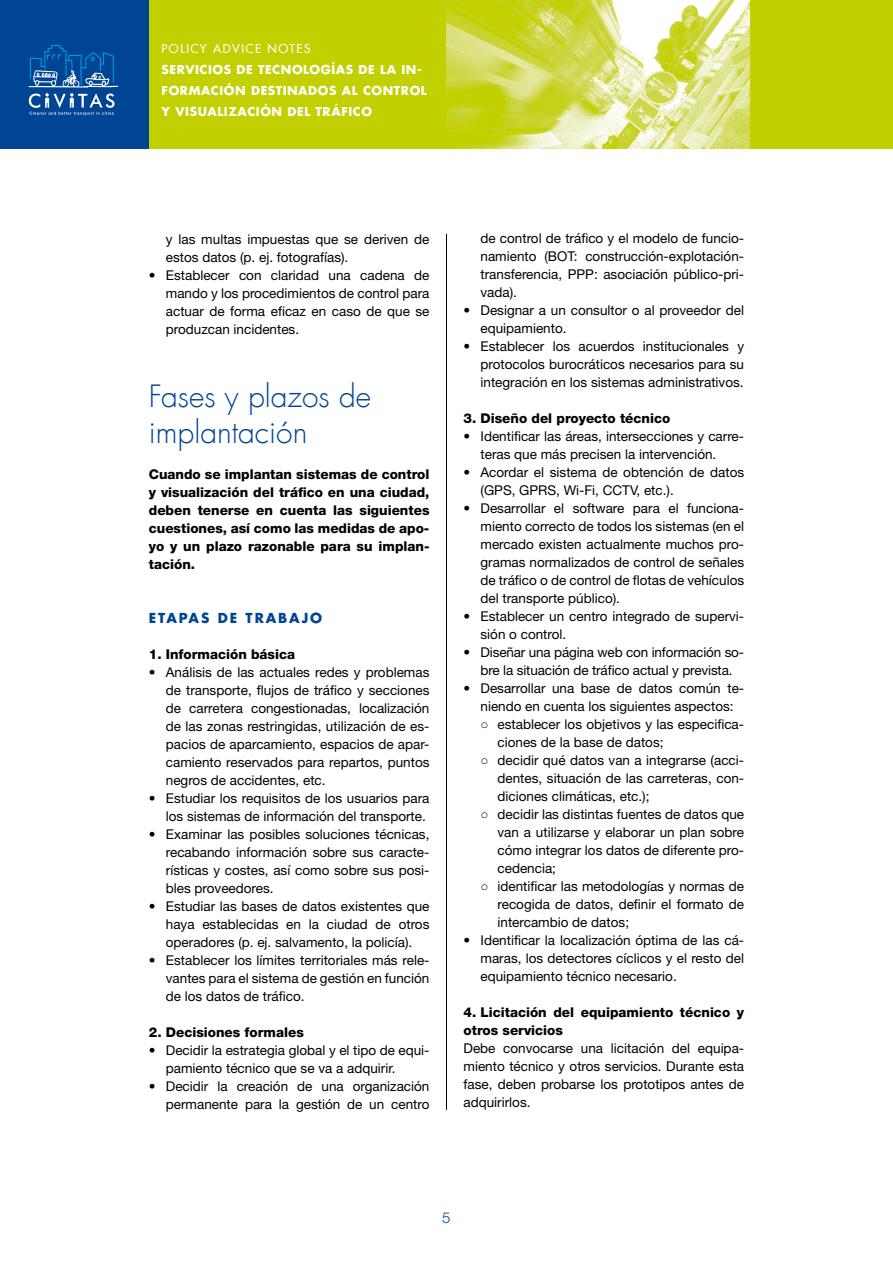
<style>
.page{position:relative;width:893px;height:1263px;background:#fff}
.page>*{position:absolute;margin:0;border:0;box-sizing:border-box;transform-origin:0 0}
.t1{font:300 30px/36px "Futura Com";color:#004494}
.t2{font:300 15px "Helvetica Neue LT Pro";color:#004494}
.t3{font:13.5px/18px "Helvetica Neue LT Pro";color:#000;text-align:justify}
.t4{font:800 13.5px/18px "Helvetica Neue LT Pro";color:#000;text-align:justify}
.t5{font:700 13.5px "Futura Com";color:#004494}
.t6{font:700 12px/21px "Futura Com";letter-spacing:.05em;color:#fff}
.t7{font:500 12px "Futura Com";letter-spacing:.12em;color:#fff}
.s1{font-weight:300}
.s2{font-family:"Arial"}
</style>
<div class="page">
<div style="left:0;top:0;width:893px;height:149px;background:#c2cf00"></div>
<div style="left:0;top:0;width:149px;height:149px;background:#004494"></div>
<svg style="left:29px;top:45px;width:89px;height:70px"></svg>
<img style="left:446px;top:0;width:304px;height:149px">
<hr style="left:446px;top:234px;width:1px;height:876px;background:#000">
<p class="t7" style="left:162px;top:40px;width:150px">POLICY ADVICE NOTES</p>
<p class="t6" style="left:162px;top:58px;width:267px">SERVICIOS DE TECNOLOGÍAS DE LA IN-<br>FORMACIÓN DESTINADOS AL CONTROL<br>Y VISUALIZACIÓN DEL TRÁFICO</p>
<p class="t3" style="left:166px;top:230px;width:265px">y las multas impuestas que se deriven de estos datos (p. ej. fotografías).</p>
<p class="t3" style="left:166px;top:266px;width:265px;text-indent:-17px"><span class="s1">•</span> Establecer con claridad una cadena de mando y los procedimientos de control para actuar de forma eficaz en caso de que se produzcan incidentes.</p>
<h1 class="t1" style="left:149px;top:378px;width:224px">Fases y plazos de implantación</h1>
<p class="t4" style="left:149px;top:465px;width:282px">Cuando se implantan sistemas de control y visualización del tráfico en una ciudad, deben tenerse en cuenta las siguientes cuestiones, así como las medidas de apo&shy;yo y un plazo razonable para su implan&shy;tación.</p>
<p class="t5" style="left:149px;top:608px;width:11px">ETA</p>
<p class="t5" style="left:179px;top:608px;width:49px">PAS DE</p>
<p class="t5" style="left:246px;top:608px;width:12px">TRA</p>
<p class="t5" style="left:278px;top:608px;width:45px">BAJO</p>
<p class="t4" style="left:149px;top:645px;width:148px">1. Información básica</p>
<p class="t3" style="left:166px;top:663px;width:265px;text-indent:-17px"><span class="s1">•</span> Análisis de las actuales redes y problemas de transporte, flujos de tráfico y secciones de carretera congestionadas, localización de las zonas restringidas, utilización de es&shy;pacios de aparcamiento, espacios de apar&shy;camiento reservados para repartos, puntos negros de accidentes, etc.</p>
<p class="t3" style="left:149px;top:789px;width:282px;text-align:right"><span class="s1">•</span> Estudiar los requisitos de los usuarios para los sistemas de información del transporte.</p>
<p class="t3" style="left:166px;top:825px;width:265px;text-indent:-17px"><span class="s1">•</span> Examinar las posibles soluciones técnicas, recabando información sobre sus caracte&shy;rísticas y costes, así como sobre sus posi&shy;bles proveedores.</p>
<p class="t3" style="left:166px;top:897px;width:265px;text-indent:-17px"><span class="s1">•</span> Estudiar las bases de datos existentes que haya establecidas en la ciudad de otros operadores (p. ej. salvamento, la policía).</p>
<p class="t3" style="left:166px;top:951px;width:265px;text-indent:-17px"><span class="s1">•</span> Establecer los límites territoriales más rele&shy;vantes para el sistema de gestión en función de los datos de tráfico.</p>
<p class="t4" style="left:149px;top:1023px;width:157px">2. Decisiones formales</p>
<p class="t3" style="left:166px;top:1041px;width:265px;text-indent:-17px"><span class="s1">•</span> Decidir la estrategia global y el tipo de equi&shy;pamiento técnico que se va a adquirir.</p>
<p class="t3" style="left:149px;top:1077px;width:282px;text-align:right"><span class="s1">•</span> Decidir la creación de una organización permanente para la gestión de un centro</p>
<p class="t3" style="left:480px;top:229px;width:265px">de control de tráfico y el modelo de funcio&shy;namiento (BOT: construcción-explotación&shy;transferencia, PPP: asociación público-pri&shy;vada).</p>
<p class="t3" style="left:480px;top:301px;width:265px;text-indent:-17px"><span class="s1">•</span> Designar a un consultor o al proveedor del equipamiento.</p>
<p class="t3" style="left:480px;top:337px;width:265px;text-indent:-17px"><span class="s1">•</span> Establecer los acuerdos institucionales y protocolos burocráticos necesarios para su integración en los sistemas administrativos.</p>
<p class="t4" style="left:463px;top:410px;width:208px">3. Diseño del proyecto técnico</p>
<p class="t3" style="left:480px;top:427px;width:265px;text-indent:-17px"><span class="s1">•</span> Identificar las áreas, intersecciones y carre&shy;teras que más precisen la intervención.</p>
<p class="t3" style="left:480px;top:463px;width:265px;text-indent:-17px"><span class="s1">•</span> Acordar el sistema de obtención de datos (GPS, GPRS, Wi-Fi, CCTV, etc.).</p>
<p class="t3" style="left:480px;top:499px;width:265px;text-indent:-17px"><span class="s1">•</span> Desarrollar el software para el funciona&shy;miento correcto de todos los sistemas (en el mercado existen actualmente muchos pro&shy;gramas normalizados de control de señales de tráfico o de control de flotas de vehículos del transporte público).</p>
<p class="t3" style="left:480px;top:607px;width:265px;text-indent:-17px"><span class="s1">•</span> Establecer un centro integrado de supervi&shy;sión o control.</p>
<p class="t3" style="left:463px;top:643px;width:282px;text-align:center"><span class="s1">•</span> Diseñar una página web con información so&shy;bre la situación de tráfico actual y prevista.</p>
<p class="t3" style="left:463px;top:679px;width:282px;text-align:center"><span class="s1">•</span> Desarrollar una base de datos común te&shy;niendo en cuenta los siguientes aspectos:</p>
<p class="t3" style="left:497px;top:715px;width:248px;text-indent:-17px"><span class="s2">○</span> establecer los objetivos y las especifica&shy;ciones de la base de datos;</p>
<p class="t3" style="left:497px;top:751px;width:248px;text-indent:-17px"><span class="s2">○</span> decidir qué datos van a integrarse (acci&shy;dentes, situación de las carreteras, con&shy;diciones climáticas, etc.);</p>
<p class="t3" style="left:497px;top:805px;width:248px;text-indent:-17px"><span class="s2">○</span> decidir las distintas fuentes de datos que van a utilizarse y elaborar un plan sobre cómo integrar los datos de diferente pro&shy;cedencia;</p>
<p class="t3" style="left:497px;top:877px;width:248px;text-indent:-17px"><span class="s2">○</span> identificar las metodologías y normas de recogida de datos, definir el formato de intercambio de datos;</p>
<p class="t3" style="left:480px;top:931px;width:265px;text-indent:-17px"><span class="s1">•</span> Identificar la localización óptima de las cá&shy;maras, los detectores cíclicos y el resto del equipamiento técnico necesario.</p>
<p class="t4" style="left:463px;top:1003px;width:282px">4. Licitación del equipamiento técnico y otros servicios</p>
<p class="t3" style="left:463px;top:1039px;width:282px">Debe convocarse una licitación del equipa&shy;miento técnico y otros servicios. Durante esta fase, deben probarse los prototipos antes de adquirirlos.</p>
<p class="t2" style="left:442px;top:1208px;width:10px">5</p>
</div>
